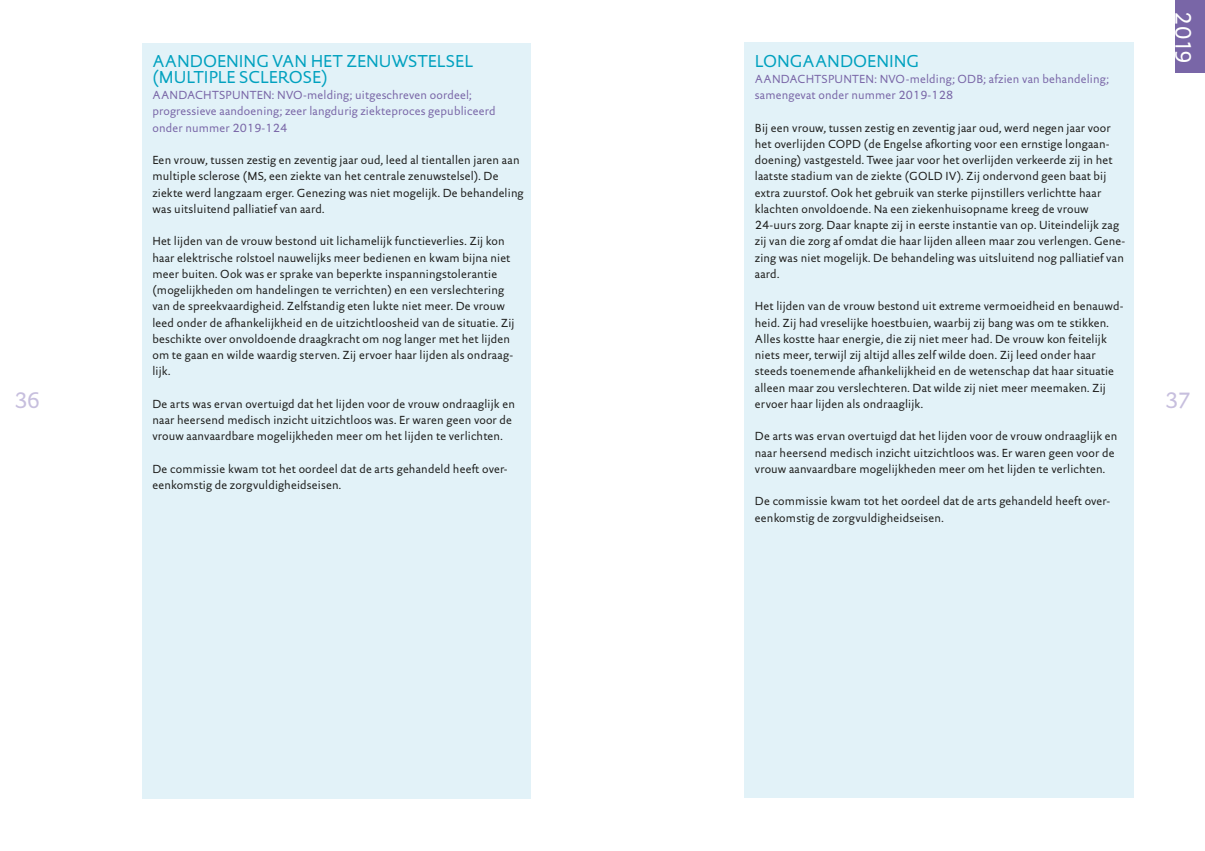
<style>
.page{position:relative;width:1205px;height:851px;background:#fff}
.page>*{position:absolute;margin:0;border:0;box-sizing:border-box;transform-origin:0 0}
.t1{font:22.5px "DTL Documenta Sans TOT";color:#fff}
.t2{font:22.5px "DTL Documenta Sans TOT";color:#c7bfde}
.t3{font:17.5px/16.2px "DTL Documenta Sans TOT";color:#00a1bf}
.t4{font:11.88px/16.2px "DTL Documenta Sans TOT";letter-spacing:.015em;color:#1d1d1b}
.t5{font:11.88px/16.2px "DTL Documenta Sans TOT";letter-spacing:.015em;color:#7966a7}
</style>
<div class="page">
<div style="left:1175px;top:0;width:30px;height:73px;background:#7966a7"></div>
<div style="left:142px;top:43px;width:389px;height:755px;background:#e2f2f8"></div>
<div style="left:744px;top:43px;width:390px;height:754px;background:#e2f2f8"></div>
<h1 class="t1" style="left:1197px;top:11px;width:55px;rotate:90deg">2019</h1>
<h2 class="t3" style="left:152px;top:52px;width:322px">AANDOENING VAN HET ZENUWSTELSEL (MULTIPLE SCLEROSE)</h2>
<p class="t5" style="left:152px;top:87px;width:345px">AANDACHTSPUNTEN: NVO-melding; uitgeschreven oordeel; progressieve aandoening; zeer langdurig ziekteproces gepubliceerd onder nummer 2019-124</p>
<p class="t4" style="left:152px;top:152px;width:373px">Een vrouw, tussen zestig en zeventig jaar oud, leed al tientallen jaren aan multiple sclerose (MS, een ziekte van het centrale zenuwstelsel). De ziekte werd langzaam erger. Genezing was niet mogelijk. De behandeling was uitsluitend palliatief van aard.</p>
<p class="t4" style="left:152px;top:233px;width:364px">Het lijden van de vrouw bestond uit lichamelijk functieverlies. Zij kon haar elektrische rolstoel nauwelijks meer bedienen en kwam bijna niet meer buiten. Ook was er sprake van beperkte inspanningstolerantie (mogelijkheden om handelingen te verrichten) en een verslechtering van de spreekvaardigheid. Zelfstandig eten lukte niet meer. De vrouw leed onder de afhankelijkheid en de uitzichtloosheid van de situatie. Zij beschikte over onvoldoende draagkracht om nog langer met het lijden om te gaan en wilde waardig sterven. Zij ervoer haar lijden als ondraag&shy;lijk.</p>
<p class="t4" style="left:152px;top:395px;width:364px">De arts was ervan overtuigd dat het lijden voor de vrouw ondraaglijk en naar heersend medisch inzicht uitzichtloos was. Er waren geen voor de vrouw aanvaardbare mogelijkheden meer om het lijden te verlichten.</p>
<p class="t4" style="left:152px;top:460px;width:357px">De commissie kwam tot het oordeel dat de arts gehandeld heeft over&shy;eenkomstig de zorgvuldigheidseisen.</p>
<h2 class="t3" style="left:755px;top:52px;width:166px">LONGAANDOENING</h2>
<p class="t5" style="left:755px;top:70px;width:355px">AANDACHTSPUNTEN: NVO-melding; ODB; afzien van behandeling; samengevat onder nummer 2019-128</p>
<p class="t4" style="left:755px;top:119px;width:372px">Bij een vrouw, tussen zestig en zeventig jaar oud, werd negen jaar voor het overlijden COPD (de Engelse afkorting voor een ernstige longaan&shy;doening) vastgesteld. Twee jaar voor het overlijden verkeerde zij in het laatste stadium van de ziekte (GOLD IV). Zij ondervond geen baat bij extra zuurstof. Ook het gebruik van sterke pijnstillers verlichtte haar klachten onvoldoende. Na een ziekenhuisopname kreeg de vrouw 24-uurs zorg. Daar knapte zij in eerste instantie van op. Uiteindelijk zag zij van die zorg af omdat die haar lijden alleen maar zou verlengen. Gene&shy;zing was niet mogelijk. De behandeling was uitsluitend nog palliatief van aard.</p>
<p class="t4" style="left:755px;top:298px;width:370px">Het lijden van de vrouw bestond uit extreme vermoeidheid en benauwd&shy;heid. Zij had vreselijke hoestbuien, waarbij zij bang was om te stikken.<br>Alles kostte haar energie, die zij niet meer had. De vrouw kon feitelijk niets meer, terwijl zij altijd alles zelf wilde doen. Zij leed onder haar steeds toenemende afhankelijkheid en de wetenschap dat haar situatie alleen maar zou verslechteren. Dat wilde zij niet meer meemaken. Zij ervoer haar lijden als ondraaglijk.</p>
<p class="t4" style="left:755px;top:428px;width:364px">De arts was ervan overtuigd dat het lijden voor de vrouw ondraaglijk en naar heersend medisch inzicht uitzichtloos was. Er waren geen voor de vrouw aanvaardbare mogelijkheden meer om het lijden te verlichten.</p>
<p class="t4" style="left:755px;top:493px;width:357px">De commissie kwam tot het oordeel dat de arts gehandeld heeft over&shy;eenkomstig de zorgvuldigheidseisen.</p>
<h1 class="t2" style="left:14px;top:386px;width:27px">36</h1>
<h1 class="t2" style="left:1165px;top:386px;width:27px">37</h1>
</div>
